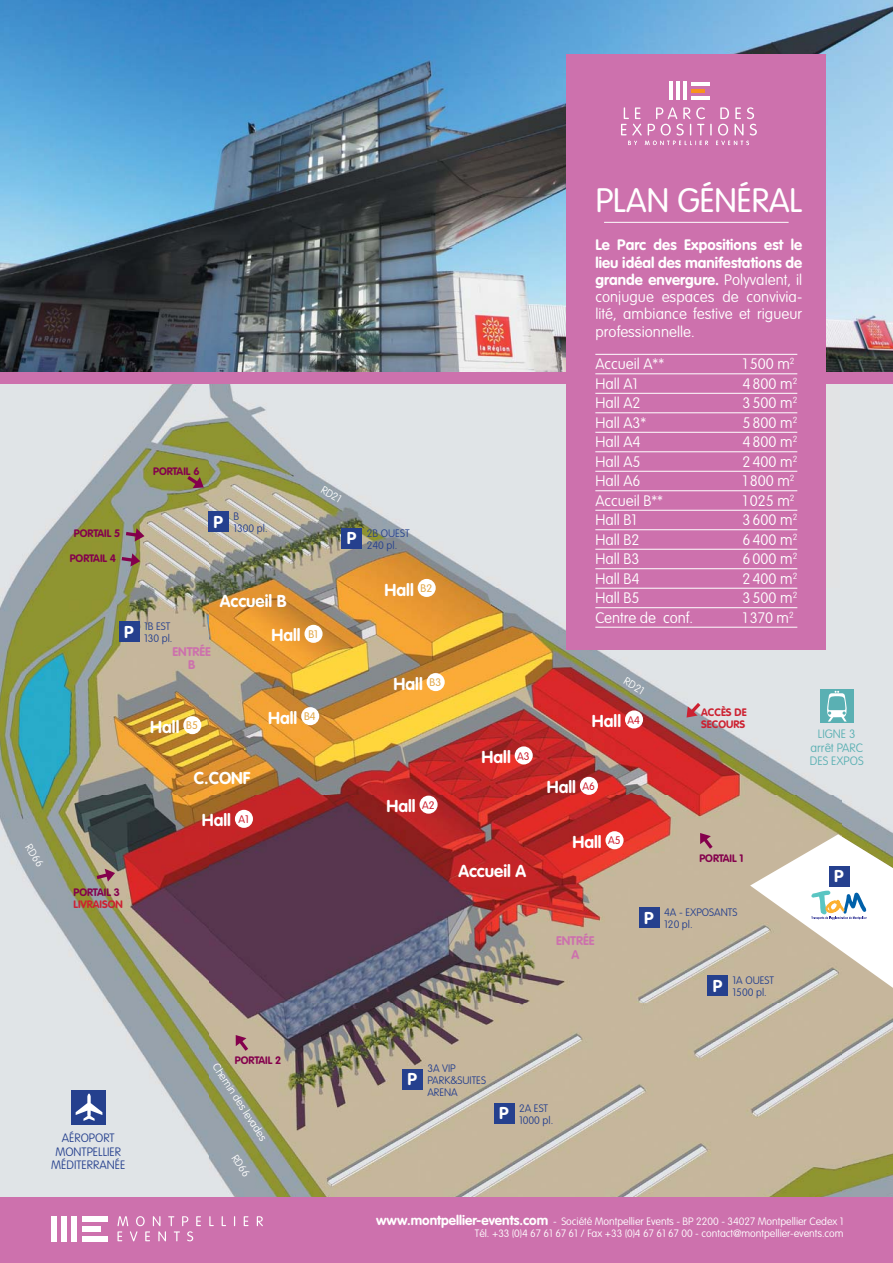
<style>
.page{position:relative;width:893px;height:1263px;background:#fff}
.page>*{position:absolute;margin:0;border:0;box-sizing:border-box;transform-origin:0 0}
.t1{font:300 33.45px "VAG Rounded";color:#fff}
.t2{font:700 16.95px "VAG Rounded";color:#fff}
.t3{font:100 15px/19.5px "VAG Rounded";color:#fff}
.t4{font:700 12.45px/14px "VAG Rounded";color:#cd71ad;text-align:center}
.t5{font:100 12px/13.5px "VAG Rounded";color:#25408e;text-align:center}
.t6{font:100 12px/13.5px "VAG Rounded";color:#5ab0b3;text-align:center}
.t7{font:100 10.65px/12px "VAG Rounded";color:#25408e}
.t8{font:700 10.65px "VAG Rounded";color:#84004c}
.t9{font:100 10.65px "VAG Rounded";color:#fff}
.t10{font:700 10.65px/12px "VAG Rounded";color:#cd2131}
.t11{font:100 10.5px/12.3px "VAG Rounded";color:#fff;text-align:right}
.s1{font-weight:700}
.s2{font-weight:700;font-size:13.5px}
</style>
<div class="page">
<img style="left:0;top:384px;width:892px;height:813px">
<div style="left:235px;top:810px;width:18px;height:18px;background:#fff;border-radius:50%"></div>
<div style="left:417px;top:579px;width:18px;height:18px;background:#fff;border-radius:50%"></div>
<div style="left:301px;top:707px;width:18px;height:18px;background:#fff;border-radius:50%"></div>
<div style="left:304px;top:625px;width:18px;height:18px;background:#fff;border-radius:50%"></div>
<div style="left:183px;top:716px;width:18px;height:18px;background:#fff;border-radius:50%"></div>
<div style="left:419px;top:796px;width:18px;height:18px;background:#fff;border-radius:50%"></div>
<div style="left:580px;top:777px;width:18px;height:18px;background:#fff;border-radius:50%"></div>
<div style="left:605px;top:831px;width:18px;height:18px;background:#fff;border-radius:50%"></div>
<div style="left:625px;top:710px;width:18px;height:19px;background:#fff;border-radius:50%"></div>
<div style="left:514px;top:746px;width:18px;height:18px;background:#fff;border-radius:50%"></div>
<div style="left:494px;top:1103px;width:20px;height:20px;background:#25408e"></div>
<div style="left:208px;top:512px;width:20px;height:20px;background:#25408e"></div>
<div style="left:707px;top:976px;width:20px;height:20px;background:#25408e"></div>
<div style="left:639px;top:908px;width:20px;height:20px;background:#25408e"></div>
<svg style="left:236px;top:1035px;width:12px;height:16px"></svg>
<svg style="left:700px;top:833px;width:12px;height:16px"></svg>
<svg style="left:686px;top:703px;width:14px;height:15px"></svg>
<svg style="left:97px;top:869px;width:18px;height:13px"></svg>
<svg style="left:122px;top:553px;width:18px;height:14px"></svg>
<svg style="left:126px;top:528px;width:18px;height:14px"></svg>
<div style="left:426px;top:673px;width:18px;height:18px;background:#fff;border-radius:50%"></div>
<div style="left:402px;top:1069px;width:20px;height:20px;background:#25408e"></div>
<svg style="left:187px;top:476px;width:17px;height:12px"></svg>
<img style="left:0;top:0;width:892px;height:372px">
<div style="left:0;top:1197px;width:892px;height:66px;background:#cd71ad"></div>
<div style="left:51px;top:1216px;width:5px;height:25px;background:#fff"></div>
<div style="left:61px;top:1216px;width:5px;height:25px;background:#fff"></div>
<div style="left:71px;top:1216px;width:5px;height:25px;background:#fff"></div>
<div style="left:82px;top:1226px;width:18px;height:5px;background:#fff"></div>
<svg style="left:209px;top:1216px;width:5px;height:10px"></svg>
<svg style="left:222px;top:1216px;width:4px;height:10px"></svg>
<svg style="left:244px;top:1216px;width:4px;height:10px"></svg>
<svg style="left:257px;top:1216px;width:6px;height:10px"></svg>
<svg style="left:117px;top:1216px;width:84px;height:25px"></svg>
<div style="left:82px;top:1216px;width:25px;height:5px;background:#fff"></div>
<div style="left:82px;top:1236px;width:25px;height:5px;background:#fff"></div>
<div style="left:0;top:372px;width:892px;height:12px;background:#cd71ad"></div>
<div style="left:566px;top:54px;width:260px;height:595px;background:#cd71ad"></div>
<svg style="left:621px;top:107px;width:135px;height:38px"></svg>
<hr style="left:669px;top:82px;width:3px;height:18px;background:#fff">
<hr style="left:676px;top:82px;width:4px;height:18px;background:#fff">
<hr style="left:683px;top:82px;width:4px;height:18px;background:#fff">
<hr style="left:691px;top:82px;width:18px;height:4px;background:#fff">
<hr style="left:691px;top:89px;width:13px;height:4px;background:#f7931d">
<hr style="left:691px;top:96px;width:18px;height:4px;background:#fff">
<hr style="left:604px;top:222px;width:184px;height:1px;background:#fff">
<hr style="left:595px;top:354px;width:202px;height:1px;background:#fff">
<hr style="left:595px;top:374px;width:202px;height:1px;background:#fff">
<hr style="left:595px;top:393px;width:202px;height:1px;background:#fff">
<hr style="left:595px;top:413px;width:202px;height:1px;background:#fff">
<hr style="left:595px;top:432px;width:202px;height:1px;background:#fff">
<hr style="left:595px;top:452px;width:202px;height:1px;background:#fff">
<hr style="left:595px;top:471px;width:202px;height:1px;background:#fff">
<hr style="left:595px;top:491px;width:202px;height:1px;background:#fff">
<hr style="left:595px;top:510px;width:202px;height:1px;background:#fff">
<hr style="left:595px;top:529px;width:202px;height:1px;background:#fff">
<hr style="left:595px;top:549px;width:202px;height:1px;background:#fff">
<hr style="left:595px;top:568px;width:202px;height:1px;background:#fff">
<hr style="left:595px;top:588px;width:202px;height:1px;background:#fff">
<hr style="left:595px;top:607px;width:202px;height:1px;background:#fff">
<hr style="left:595px;top:627px;width:202px;height:1px;background:#fff">
<div style="left:71px;top:1090px;width:35px;height:35px;background:#25408e"></div>
<svg style="left:76px;top:1094px;width:26px;height:27px"></svg>
<div style="left:819px;top:689px;width:34px;height:34px;background:#5ab0b3"></div>
<svg style="left:827px;top:691px;width:20px;height:31px"></svg>
<div style="left:342px;top:528px;width:20px;height:20px;background:#25408e"></div>
<div style="left:119px;top:622px;width:20px;height:20px;background:#25408e"></div>
<svg style="left:750px;top:834px;width:142px;height:155px"></svg>
<div style="left:829px;top:866px;width:20px;height:20px;background:#25408e"></div>
<h1 class="t1" style="left:596px;top:186px;width:208px">PLAN GÉNÉRAL</h1>
<p class="t9" style="left:32px;top:843px;width:25px;rotate:57deg">RD66</p>
<p class="t8" style="left:74px;top:529px;width:48px">PORTAIL 5</p>
<p class="t8" style="left:70px;top:554px;width:48px">PORTAIL 4</p>
<p class="t8" style="left:153px;top:466px;width:48px">PORTAIL 6</p>
<p class="t2" style="left:213px;top:515px;width:11px">P</p>
<p class="t7" style="left:233px;top:511px;width:36px">B<br>1300 pl.</p>
<p class="t2" style="left:220px;top:594px;width:68px">Accueil B</p>
<p class="t9" style="left:324px;top:485px;width:23px;rotate:31deg">RD21</p>
<p class="t7" style="left:347px;top:528px;width:64px;text-indent:20px">2B OUEST<br><sup>P</sup> 240 pl.</p>
<p class="t2" style="left:384px;top:583px;width:49px">Hall <sup>B2</sup></p>
<p class="t7" style="left:124px;top:621px;width:50px;text-align:right">1B EST<br><sup>P</sup> 130 pl.</p>
<p class="t4" style="left:172px;top:645px;width:40px">ENTRÉE<br>B</p>
<p class="t2" style="left:150px;top:720px;width:49px">Hall <sup>B5</sup></p>
<p class="t2" style="left:194px;top:771px;width:58px">C.CONF</p>
<p class="t2" style="left:202px;top:813px;width:49px">Hall <sup>A1</sup></p>
<p class="t2" style="left:271px;top:628px;width:48px">Hall <sup>B1</sup></p>
<p class="t2" style="left:268px;top:711px;width:49px">Hall <sup>B4</sup></p>
<p class="t8" style="left:73px;top:888px;width:48px">PORTAIL 3</p>
<p class="t10" style="left:73px;top:899px;width:51px">LIVRAISON</p>
<p class="t2" style="left:393px;top:677px;width:49px">Hall <sup>B3</sup></p>
<p class="t2" style="left:386px;top:799px;width:50px">Hall <sup>A2</sup></p>
<p class="t2" style="left:481px;top:750px;width:50px">Hall <sup>A3</sup></p>
<p class="t2" style="left:458px;top:864px;width:69px">Accueil A</p>
<p class="t3" style="left:595px;top:238px;width:208px;line-height:17.2px;text-align:justify"><span class="s1">Le Parc des Expositions est le lieu idéal des manifestations de grande envergure.</span> Polyvalent, il conjugue espaces de convivia&shy;lité, ambiance festive et rigueur professionnelle.</p>
<p class="t3" style="left:595px;top:355px;width:99px">Accueil A**<br>Hall A1<br>Hall A2<br>Hall A3*<br>Hall A4<br>Hall A5<br>Hall A6<br>Accueil B**<br>Hall B1<br>Hall B2<br>Hall B3<br>Hall B4<br>Hall B5<br>Centre de conf.</p>
<p class="t3" style="left:742px;top:355px;width:56px">1 500 m<sup>2<br></sup>4 800 m<sup>2<br></sup>3 500 m<sup>2<br></sup>5 800 m<sup>2<br></sup>4 800 m<sup>2<br></sup>2 400 m<sup>2<br></sup>1 800 m<sup>2<br></sup>1 025 m<sup>2<br></sup>3 600 m<sup>2<br></sup>6 400 m<sup>2<br></sup>6 000 m<sup>2<br></sup>2 400 m<sup>2<br></sup>3 500 m<sup>2<br></sup>1 370 m<sup>2</sup></p>
<p class="t9" style="left:627px;top:676px;width:23px;rotate:31deg">RD21</p>
<p class="t2" style="left:592px;top:714px;width:50px">Hall <sup>A4</sup></p>
<p class="t10" style="left:701px;top:707px;width:47px">ACCÈS DE<br>SECOURS</p>
<p class="t2" style="left:546px;top:780px;width:50px">Hall <sup>A6</sup></p>
<p class="t2" style="left:572px;top:835px;width:50px">Hall <sup>A5</sup></p>
<p class="t4" style="left:556px;top:934px;width:40px">ENTRÉE<br>A</p>
<p class="t8" style="left:699px;top:854px;width:46px">PORTAIL 1</p>
<p class="t2" style="left:644px;top:911px;width:11px">P</p>
<p class="t7" style="left:664px;top:907px;width:75px">4A - EXPOSANTS<br>120 pl.</p>
<p class="t7" style="left:712px;top:975px;width:63px;text-indent:20px">1A OUEST<br><sup>P</sup> 1500 pl.</p>
<p class="t6" style="left:809px;top:728px;width:55px">LIGNE 3 arrêt PARC<br>DES EXPOS</p>
<p class="t2" style="left:834px;top:869px;width:11px">P</p>
<p class="t5" style="left:51px;top:1132px;width:76px">AÉROPORT<br>MONTPELLIER<br>MÉDITERRANÉE</p>
<p class="t8" style="left:235px;top:1056px;width:48px">PORTAIL 2</p>
<p class="t9" style="left:219px;top:1062px;width:92px;rotate:57deg">Chemin des levades</p>
<p class="t9" style="left:238px;top:1153px;width:25px;rotate:57deg">RD66</p>
<p class="t2" style="left:407px;top:1072px;width:11px">P</p>
<p class="t7" style="left:427px;top:1063px;width:60px">3A VIP<br>PARK&amp;SUITES<br>ARENA</p>
<p class="t7" style="left:499px;top:1103px;width:56px;text-indent:20px">2A EST<br><sup>P</sup> 1000 pl.</p>
<p class="t11" style="left:376px;top:1216px;width:469px"><span class="s2">www.montpellier-events.com</span> - Société Montpellier Events - BP 2200 - 34027 Montpellier Cedex 1<br>Tél. +33 (0)4 67 61 67 61 / Fax +33 (0)4 67 61 67 00 - contact@montpellier-events.com</p>
</div>
